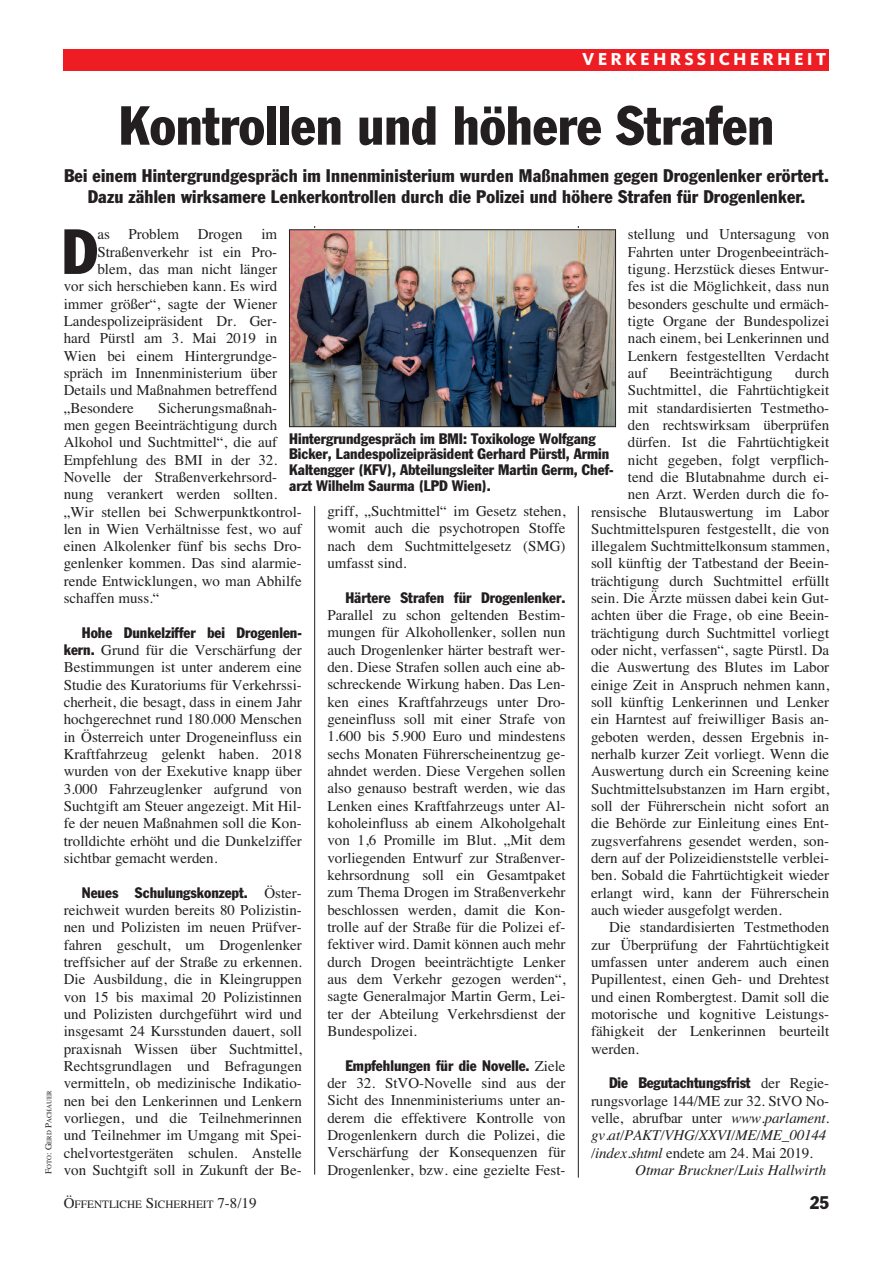
<style>
.page{position:relative;width:893px;height:1263px;background:#fff}
.page>*{position:absolute;margin:0;border:0;box-sizing:border-box;transform-origin:0 0}
.t1{font:condensed 62.7px "Franklin Gothic";color:#231f20}
.t2{font:condensed 54px "Franklin Gothic";color:#231f20}
.t3{font:condensed 18px/21.6px "Franklin Gothic";letter-spacing:.01em;color:#231f20;text-align:center}
.t4{font:800 18px "Kievit";letter-spacing:.175em;color:#fff}
.t5{font:15px/17.2px "Times";color:#231f20;text-align:justify}
.t6{font:condensed 15px/15.8px "Franklin Gothic";color:#231f20}
.t7{font:italic 15px "Times";color:#231f20}
.t8{font:11.25px "Times";color:#231f20}
.t9{font:6.75px "Times";color:#231f20}
.s1{font-size:9px}
.s2{font-family:"Times";font-stretch:normal}
.s3{font-style:italic}
.s4{font-family:"Franklin Gothic";font-stretch:condensed}
.s5{font-size:15px}
</style>
<div class="page">
<hr style="left:314px;top:106px;width:1px;height:1072px;background:#231f20">
<hr style="left:578px;top:106px;width:1px;height:1072px;background:#231f20">
<div style="left:64px;top:49px;width:765px;height:21px;background:#ee1d23"></div>
<img style="left:291px;top:231px;width:323px;height:194px">
<div style="left:289px;top:229px;width:327px;height:198px;border:1px solid #231f20"></div>
<p class="t4" style="left:582px;top:53px;width:245px">VERKEHRSSICHERHEIT</p>
<p class="t9" style="left:45px;top:1174px;width:85px;rotate:-90deg"><span class="s1">F</span>OTO<span class="s1">: G</span>ERD <span class="s1">P</span>ACHAUER</p>
<h2 class="t2" style="left:119px;top:106px;width:657px">Kontrollen und höhere Strafen</h2>
<p class="t3" style="left:64px;top:166px;width:766px">Bei einem Hintergrundgespräch im Innenministerium wurden Maßnahmen gegen Drogenlenker erörtert.<br>Dazu zählen wirksamere Lenkerkontrollen durch die Polizei und höhere Strafen für Drogenlenker.</p>
<p class="t5" style="left:628px;top:225px;width:203px">stellung und Untersagung von Fahrten unter Drogenbeeinträch&shy;tigung. Herzstück dieses Entwur&shy;fes ist die Möglichkeit, dass nun besonders geschulte und ermäch&shy;tigte Organe der Bundespolizei nach einem, bei Lenkerinnen und Lenkern festgestellten Verdacht auf</p>
<h1 class="t1" style="left:62px;top:229px;width:37px">D</h1>
<p class="t5" style="left:97px;top:225px;width:181px">as Problem Drogen im</p>
<p class="t5" style="left:97px;top:243px;width:181px">Straßenverkehr ist ein Pro-</p>
<p class="t5" style="left:97px;top:260px;width:181px">blem, das man nicht länger</p>
<p class="t5" style="left:64px;top:277px;width:215px">vor sich herschieben kann. Es wird</p>
<p class="t5" style="left:64px;top:295px;width:215px">immer größer“, sagte der Wiener</p>
<p class="t5" style="left:64px;top:312px;width:215px">Landespolizeipräsident Dr. Ger-</p>
<p class="t5" style="left:64px;top:329px;width:215px">hard Pürstl am 3. Mai 2019 in</p>
<p class="t5" style="left:64px;top:347px;width:215px">Wien bei einem Hintergrundge-</p>
<p class="t5" style="left:64px;top:364px;width:215px">spräch im Innenministerium über</p>
<p class="t5" style="left:64px;top:381px;width:215px">Details und Maßnahmen betreffend</p>
<p class="t5" style="left:64px;top:399px;width:71px">„Besondere</p>
<p class="t5" style="left:669px;top:364px;width:105px">Beeinträchtigung</p>
<p class="t5" style="left:795px;top:364px;width:36px">durch</p>
<p class="t5" style="left:628px;top:381px;width:203px">Suchtmittel, die Fahrtüchtigkeit</p>
<p class="t5" style="left:628px;top:399px;width:203px">mit standardisierten Testmetho-</p>
<p class="t5" style="left:628px;top:416px;width:203px">den rechtswirksam überprüfen</p>
<p class="t5" style="left:628px;top:433px;width:203px">dürfen. Ist die Fahrtüchtigkeit</p>
<p class="t5" style="left:628px;top:451px;width:203px">nicht gegeben, folgt verpflich-</p>
<p class="t5" style="left:628px;top:468px;width:203px">tend die Blutabnahme durch ei-</p>
<p class="t5" style="left:628px;top:485px;width:203px">nen Arzt. Werden durch die fo-</p>
<p class="t5" style="left:591px;top:503px;width:240px">rensische Blutauswertung im Labor</p>
<p class="t5" style="left:591px;top:520px;width:240px">Suchtmittelspuren festgestellt, die von</p>
<p class="t5" style="left:591px;top:537px;width:240px">illegalem Suchtmittelkonsum stammen,</p>
<p class="t5" style="left:591px;top:555px;width:240px">soll künftig der Tatbestand der Beein-</p>
<p class="t5" style="left:591px;top:572px;width:240px">trächtigung durch Suchtmittel erfüllt</p>
<p class="t5" style="left:591px;top:589px;width:240px">sein. Die Ärzte müssen dabei kein Gut-</p>
<p class="t5" style="left:591px;top:607px;width:240px">achten über die Frage, ob eine Beein-</p>
<p class="t5" style="left:591px;top:624px;width:240px">trächtigung durch Suchtmittel vorliegt</p>
<p class="t5" style="left:591px;top:641px;width:240px">oder nicht, verfassen“, sagte Pürstl. Da</p>
<p class="t5" style="left:591px;top:659px;width:240px">die Auswertung des Blutes im Labor</p>
<p class="t5" style="left:591px;top:676px;width:240px">einige Zeit in Anspruch nehmen kann,</p>
<p class="t5" style="left:591px;top:693px;width:240px">soll künftig Lenkerinnen und Lenker</p>
<p class="t5" style="left:591px;top:711px;width:240px">ein Harntest auf freiwilliger Basis an-</p>
<p class="t5" style="left:591px;top:728px;width:240px">geboten werden, dessen Ergebnis in-</p>
<p class="t5" style="left:591px;top:745px;width:240px">nerhalb kurzer Zeit vorliegt. Wenn die</p>
<p class="t5" style="left:591px;top:763px;width:240px">Auswertung durch ein Screening keine</p>
<p class="t5" style="left:591px;top:780px;width:240px">Suchtmittelsubstanzen im Harn ergibt,</p>
<p class="t5" style="left:591px;top:797px;width:240px">soll der Führerschein nicht sofort an</p>
<p class="t5" style="left:591px;top:814px;width:240px">die Behörde zur Einleitung eines Ent-</p>
<p class="t5" style="left:591px;top:832px;width:240px">zugsverfahrens gesendet werden, son-</p>
<p class="t5" style="left:591px;top:849px;width:240px">dern auf der Polizeidienststelle verblei-</p>
<p class="t5" style="left:591px;top:866px;width:240px">ben. Sobald die Fahrtüchtigkeit wieder</p>
<p class="t5" style="left:591px;top:884px;width:240px">erlangt wird, kann der Führerschein</p>
<p class="t5" style="left:591px;top:901px;width:192px">auch wieder ausgefolgt werden.</p>
<p class="t5" style="left:609px;top:918px;width:222px">Die standardisierten Testmethoden</p>
<p class="t5" style="left:591px;top:936px;width:240px">zur Überprüfung der Fahrtüchtigkeit</p>
<p class="t5" style="left:591px;top:953px;width:240px">umfassen unter anderem auch einen</p>
<p class="t5" style="left:591px;top:970px;width:240px">Pupillentest, einen Geh- und Drehtest</p>
<p class="t5" style="left:591px;top:988px;width:240px">und einen Rombergtest. Damit soll die</p>
<p class="t5" style="left:591px;top:1005px;width:240px">motorische und kognitive Leistungs-</p>
<p class="t5" style="left:591px;top:1022px;width:240px">fähigkeit der Lenkerinnen beurteilt</p>
<p class="t5" style="left:591px;top:1040px;width:49px">werden.</p>
<p class="t6" style="left:609px;top:1076px;width:221px">Die Begutachtungsfrist <span class="s2">der Regie-</span></p>
<p class="t5" style="left:591px;top:1092px;width:240px;text-align:left">rungsvorlage 144/ME zur 32. StVO No&shy;velle, abrufbar unter <span class="s3">www.parlament. gv.at/PAKT/VHG/XXVI/ME/ME_00144 /index.shtml</span> endete am 24. Mai 2019.</p>
<p class="t7" style="left:635px;top:1161px;width:192px">Otmar Bruckner/Luis Hallwirth</p>
<p class="t5" style="left:64px;top:399px;width:240px;text-align:left;text-indent:94px">Sicherungsmaßnah&shy;men gegen Beeinträchtigung durch<br>Alkohol und Suchtmittel“, die auf<br>Empfehlung des BMI in der 32.<br>Novelle der Straßenverkehrsord&shy;nung verankert werden sollten. „Wir stellen bei Schwerpunktkontrol&shy;len in Wien Verhältnisse fest, wo auf einen Alkolenker fünf bis sechs Dro&shy;genlenker kommen. Das sind alarmie&shy;rende Entwicklungen, wo man Abhilfe schaffen muss.“</p>
<p class="t6" style="left:82px;top:626px;width:222px">Hohe Dunkelziffer bei Drogenlen-</p>
<p class="t5" style="left:64px;top:641px;width:240px"><span class="s4">kern.</span> Grund für die Verschärfung der Bestimmungen ist unter anderem eine Studie des Kuratoriums für Verkehrssi&shy;cherheit, die besagt, dass in einem Jahr hochgerechnet rund 180.000 Menschen in Österreich unter Drogeneinfluss ein Kraftfahrzeug gelenkt haben. 2018 wurden von der Exekutive knapp über 3.000 Fahrzeuglenker aufgrund von Suchtgift am Steuer angezeigt. Mit Hil&shy;fe der neuen Maßnahmen soll die Kon&shy;trolldichte erhöht und die Dunkelziffer sichtbar gemacht werden.</p>
<p class="t6" style="left:82px;top:886px;width:222px">Neues Schulungskonzept. <span class="s2">Öster-</span></p>
<p class="t5" style="left:64px;top:901px;width:240px">reichweit wurden bereits 80 Polizistin&shy;nen und Polizisten im neuen Prüfver&shy;fahren geschult, um Drogenlenker treffsicher auf der Straße zu erkennen.<br>Die Ausbildung, die in Kleingruppen von 15 bis maximal 20 Polizistinnen und Polizisten durchgeführt wird und insgesamt 24 Kursstunden dauert, soll praxisnah Wissen über Suchtmittel, Rechtsgrundlagen und Befragungen vermitteln, ob medizinische Indikatio&shy;nen bei den Lenkerinnen und Lenkern vorliegen, und die Teilnehmerinnen und Teilnehmer im Umgang mit Spei&shy;chelvortestgeräten schulen. Anstelle von Suchtgift soll in Zukunft der Be-</p>
<p class="t6" style="left:289px;top:432px;width:326px">Hintergrundgespräch im BMI: Toxikologe Wolfgang Bicker, Landespolizeipräsident Gerhard Pürstl, Armin Kaltengger (KFV), Abteilungsleiter Martin Germ, Chef&shy;arzt Wilhelm Saurma (LPD Wien).</p>
<p class="t5" style="left:327px;top:502px;width:240px">griff, „Suchtmittel“ im Gesetz stehen, womit auch die psychotropen Stoffe nach dem Suchtmittelgesetz (SMG) umfasst sind.</p>
<p class="t6" style="left:345px;top:591px;width:222px">Härtere Strafen für Drogenlenker.</p>
<p class="t5" style="left:327px;top:606px;width:240px">Parallel zu schon geltenden Bestim&shy;mungen für Alkohollenker, sollen nun auch Drogenlenker härter bestraft wer&shy;den. Diese Strafen sollen auch eine ab&shy;schreckende Wirkung haben. Das Len&shy;ken eines Kraftfahrzeugs unter Dro&shy;geneinfluss soll mit einer Strafe von 1.600 bis 5.900 Euro und mindestens sechs Monaten Führerscheinentzug ge&shy;ahndet werden. Diese Vergehen sollen also genauso bestraft werden, wie das Lenken eines Kraftfahrzeugs unter Al&shy;koholeinfluss ab einem Alkoholgehalt von 1,6 Promille im Blut. „Mit dem vorliegenden Entwurf zur Straßenver&shy;kehrsordnung soll ein Gesamtpaket zum Thema Drogen im Straßenverkehr beschlossen werden, damit die Kon&shy;trolle auf der Straße für die Polizei ef&shy;fektiver wird. Damit können auch mehr durch Drogen beeinträchtigte Lenker aus dem Verkehr gezogen werden“, sagte Generalmajor Martin Germ, Lei&shy;ter der Abteilung Verkehrsdienst der Bundespolizei.</p>
<p class="t6" style="left:345px;top:1058px;width:222px">Empfehlungen für die Novelle. <span class="s2">Ziele</span></p>
<p class="t5" style="left:327px;top:1074px;width:240px">der 32. StVO-Novelle sind aus der Sicht des Innenministeriums unter an&shy;derem die effektivere Kontrolle von Drogenlenkern durch die Polizei, die Verschärfung der Konsequenzen für Drogenlenker, bzw. eine gezielte Fest-</p>
<p class="t8" style="left:64px;top:1198px;width:194px"><span class="s5">Ö</span>FFENTLICHE <span class="s5">S</span>ICHERHEIT <span class="s5">7-8/19</span></p>
<p class="t3" style="left:810px;top:1193px;width:21px">25</p>
</div>
